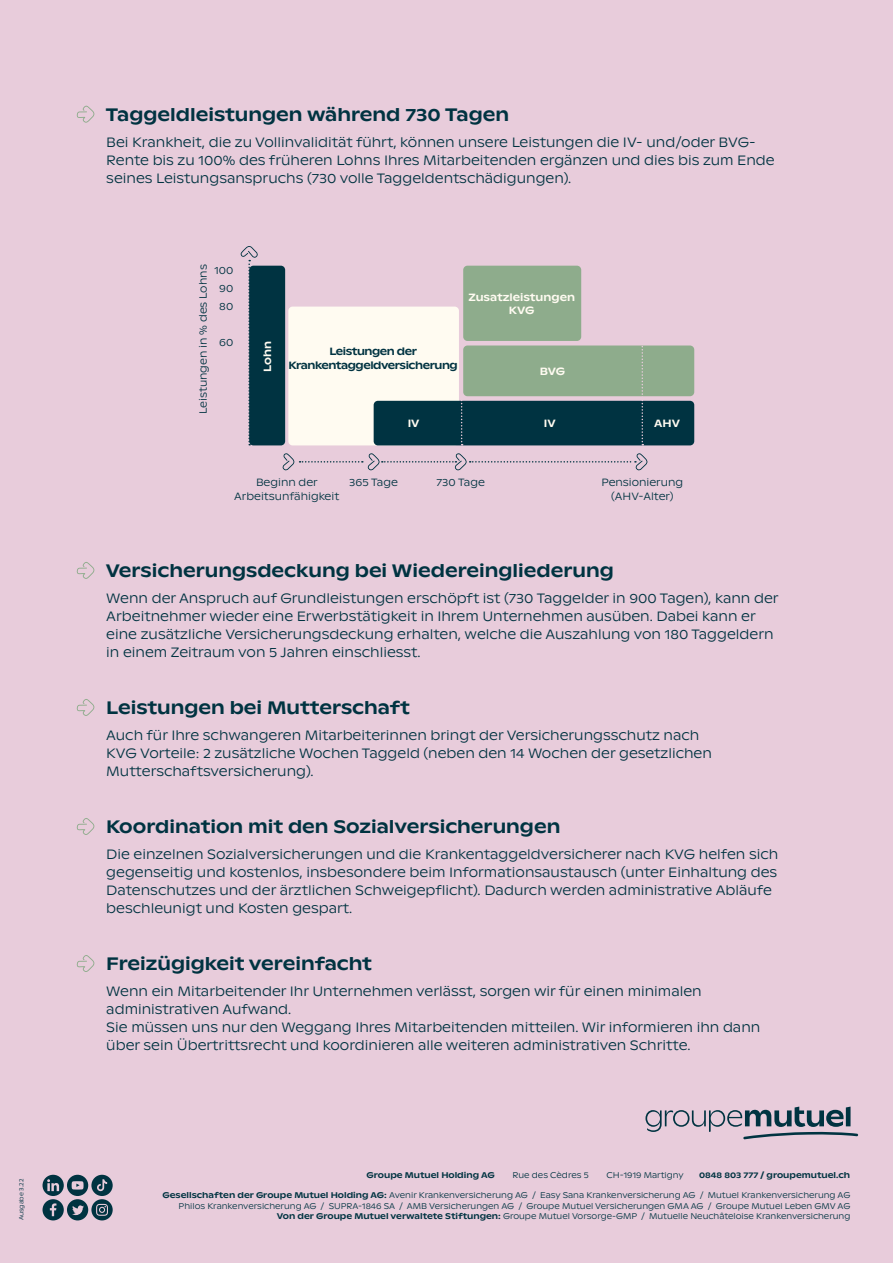
<style>
.page{position:relative;width:893px;height:1263px;background:#e8ccdb}
.page>*{position:absolute;margin:0;border:0;box-sizing:border-box;transform-origin:0 0}
.t1{font:500 18px "ABC Ginto Nord";color:#003341}
.t2{font:300 13.5px/18px "ABC Ginto Nord";color:#003341}
.t3{font:300 10.5px/18px "ABC Ginto Nord";color:#003341;text-align:center}
.t4{font:500 10.5px/13.5px "ABC Ginto Nord";letter-spacing:-.04em;color:#003341;text-align:center}
.t5{font:500 10.5px/13.5px "ABC Ginto Nord";color:#fffbf1;text-align:center}
.t6{font:300 8.25px/10.5px "ABC Ginto Nord";color:#003341;text-align:right}
.t7{font:500 8.25px "ABC Ginto Nord";color:#003341}
.t8{font:300 6px "ABC Ginto Nord";letter-spacing:-.005em;color:#003341}
.s1{font-weight:500}
</style>
<div class="page">
<svg style="left:43px;top:1106px;width:815px;height:114px"></svg>
<svg style="left:77px;top:105px;width:18px;height:18px"></svg>
<svg style="left:77px;top:562px;width:18px;height:17px"></svg>
<svg style="left:77px;top:699px;width:18px;height:17px"></svg>
<svg style="left:77px;top:818px;width:18px;height:17px"></svg>
<svg style="left:77px;top:955px;width:18px;height:17px"></svg>
<div style="left:249px;top:266px;width:36px;height:179px;background:#003341;border-radius:4px"></div>
<div style="left:288px;top:307px;width:171px;height:138px;background:#fffbf1;border-radius:4px"></div>
<div style="left:463px;top:345px;width:231px;height:51px;background:#8eac8c;border-radius:4px"></div>
<div style="left:463px;top:266px;width:118px;height:75px;background:#8eac8c;border-radius:4px"></div>
<div style="left:374px;top:401px;width:320px;height:44px;background:#003341;border-radius:4px"></div>
<svg style="left:300px;top:453px;width:347px;height:17px"></svg>
<svg style="left:241px;top:246px;width:17px;height:199px"></svg>
<svg style="left:461px;top:400px;width:2px;height:45px"></svg>
<svg style="left:642px;top:345px;width:1px;height:100px"></svg>
<svg style="left:282px;top:453px;width:12px;height:17px"></svg>
<p class="t8" style="left:18px;top:1220px;width:43px;rotate:-90deg">Ausgabe 3.22</p>
<h1 class="t1" style="left:106px;top:103px;width:405px">Taggeldleistungen während 730 Tagen</h1>
<p class="t2" style="left:106px;top:133px;width:670px">Bei Krankheit, die zu Vollinvalidität führt, können unsere Leistungen die IV- und/oder BVG-<br>Rente bis zu 100% des früheren Lohns Ihres Mitarbeitenden ergänzen und dies bis zum Ende seines Leistungsanspruchs (730 volle Taggeldentschädigungen).</p>
<p class="t3" style="left:194px;top:414px;width:151px;rotate:-90deg">Leistungen in % des Lohns</p>
<p class="t3" style="left:214px;top:261px;width:20px">100<br>90<br>80</p>
<p class="t3" style="left:219px;top:333px;width:16px">60</p>
<p class="t5" style="left:261px;top:372px;width:32px;rotate:-90deg">Lohn</p>
<p class="t4" style="left:288px;top:345px;width:171px">Leistungen der<br>Krankentaggeldversicherung</p>
<p class="t5" style="left:468px;top:290px;width:108px">Zusatzleistungen<br>KVG</p>
<p class="t5" style="left:540px;top:364px;width:27px">BVG</p>
<p class="t5" style="left:408px;top:417px;width:13px">IV</p>
<p class="t5" style="left:544px;top:417px;width:13px">IV</p>
<p class="t5" style="left:654px;top:417px;width:27px">AHV</p>
<p class="t3" style="left:234px;top:476px;width:106px;line-height:13.5px">Beginn der<br>Arbeitsunfähigkeit</p>
<p class="t3" style="left:349px;top:473px;width:50px">365 Tage</p>
<p class="t3" style="left:437px;top:473px;width:50px">730 Tage</p>
<p class="t3" style="left:601px;top:476px;width:83px;line-height:13.5px">Pensionierung (AHV-Alter)</p>
<h1 class="t1" style="left:106px;top:559px;width:510px">Versicherungsdeckung bei Wiedereingliederung</h1>
<p class="t2" style="left:106px;top:589px;width:674px">Wenn der Anspruch auf Grundleistungen erschöpft ist (730 Taggelder in 900 Tagen), kann der Arbeitnehmer wieder eine Erwerbstätigkeit in Ihrem Unternehmen ausüben. Dabei kann er eine zusätzliche Versicherungsdeckung erhalten, welche die Auszahlung von 180 Taggeldern in einem Zeitraum von 5 Jahren einschliesst.</p>
<h1 class="t1" style="left:106px;top:696px;width:305px">Leistungen bei Mutterschaft</h1>
<p class="t2" style="left:106px;top:726px;width:607px">Auch für Ihre schwangeren Mitarbeiterinnen bringt der Versicherungsschutz nach<br>KVG Vorteile: 2 zusätzliche Wochen Taggeld (neben den 14 Wochen der gesetzlichen<br>Mutterschaftsversicherung).</p>
<h1 class="t1" style="left:106px;top:815px;width:456px">Koordination mit den Sozialversicherungen</h1>
<p class="t2" style="left:106px;top:845px;width:673px">Die einzelnen Sozialversicherungen und die Krankentaggeldversicherer nach KVG helfen sich gegenseitig und kostenlos, insbesondere beim Informationsaustausch (unter Einhaltung des Datenschutzes und der ärztlichen Schweigepflicht). Dadurch werden administrative Abläufe beschleunigt und Kosten gespart.</p>
<h1 class="t1" style="left:106px;top:952px;width:267px">Freizügigkeit vereinfacht</h1>
<p class="t2" style="left:106px;top:982px;width:655px">Wenn ein Mitarbeitender Ihr Unternehmen verlässt, sorgen wir für einen minimalen administrativen Aufwand.<br>Sie müssen uns nur den Weggang Ihres Mitarbeitenden mitteilen. Wir informieren ihn dann über sein Übertrittsrecht und koordinieren alle weiteren administrativen Schritte.</p>
<p class="t7" style="left:367px;top:1170px;width:130px">Groupe Mutuel Holding AG</p>
<p class="t6" style="left:513px;top:1169px;width:78px">Rue des Cèdres 5</p>
<p class="t6" style="left:606px;top:1169px;width:79px">CH-1919 Martigny</p>
<p class="t7" style="left:699px;top:1170px;width:153px">0848 803 777 / groupemutuel.ch</p>
<p class="t6" style="left:162px;top:1190px;width:689px"><span class="s1">Gesellschaften der Groupe Mutuel Holding AG:</span> Avenir Krankenversicherung AG / Easy Sana Krankenversicherung AG / Mutuel Krankenversicherung AG<br>Philos Krankenversicherung AG / SUPRA-1846 SA / AMB Versicherungen AG / Groupe Mutuel Versicherungen GMA AG / Groupe Mutuel Leben GMV AG<br><span class="s1">Von der Groupe Mutuel verwaltete Stiftungen:</span> Groupe Mutuel Vorsorge-GMP / Mutuelle Neuchâteloise Krankenversicherung</p>
</div>
